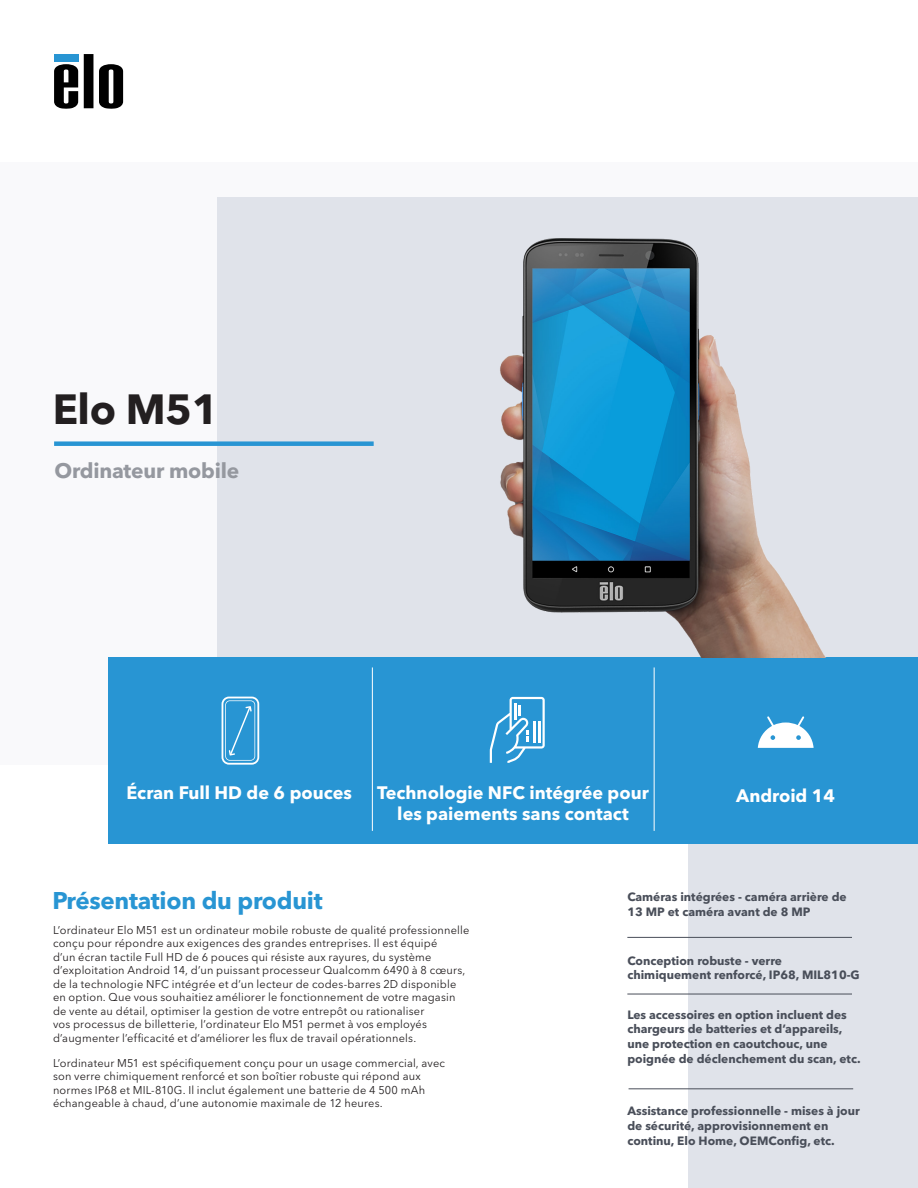
<style>
.page{position:relative;width:918px;height:1188px;background:#fff}
.page>*{position:absolute;margin:0;border:0;box-sizing:border-box;transform-origin:0 0}
.Section_Header{font:700 41.85px "Avenir Next LT Pro";letter-spacing:-.01em;color:#231f20}
.Section_Header-2{font:700 24px "Avenir Next LT Pro";letter-spacing:-.01em;color:#2895d3}
.Section_Header-3{font:700 20.85px "Avenir Next LT Pro";letter-spacing:-.01em;color:#95989f}
.t1{font:700 18px "Avenir Next LT Pro";color:#fff}
.Body_Copy_-_Bullets{font:700 12px/15px "Avenir Next LT Pro";color:#494e59}
.Sidebar_bullets{font:700 12px/15px "Avenir Next LT Pro";color:#494e59}
.Body_Copy{font:11.25px/13.5px "Avenir Next LT Pro";letter-spacing:.015em;color:#231f20}
</style>
<div class="page">
<div style="left:0;top:162px;width:918px;height:603px;background:#f9f9fb"></div>
<div style="left:217px;top:197px;width:701px;height:469px;background:#e0e3ea"></div>
<svg style="left:84px;top:54px;width:9px;height:54px"></svg>
<svg style="left:54px;top:64px;width:24px;height:45px"></svg>
<svg style="left:99px;top:64px;width:24px;height:45px"></svg>
<div style="left:54px;top:54px;width:24px;height:7px;background:#2895d3"></div>
<div style="left:688px;top:842px;width:230px;height:346px;background:#e0e3ea"></div>
<div style="left:108px;top:657px;width:810px;height:186px;background:#2895d3"></div>
<div style="left:54px;top:441px;width:320px;height:5px;background:#2895d3"></div>
<hr style="left:372px;top:667px;width:1px;height:164px;background:#fff">
<hr style="left:654px;top:667px;width:1px;height:164px;background:#fff">
<hr style="left:627px;top:937px;width:225px;height:1px;background:#494e59">
<hr style="left:627px;top:994px;width:225px;height:1px;background:#494e59">
<hr style="left:629px;top:1089px;width:224px;height:1px;background:#494e59">
<svg style="left:758px;top:716px;width:56px;height:32px"></svg>
<img style="left:500px;top:238px;width:325px;height:419px">
<svg style="left:222px;top:697px;width:37px;height:68px"></svg>
<svg style="left:490px;top:697px;width:55px;height:66px"></svg>
<hr style="left:534px;top:721px;width:2px;height:22px;background:#fff">
<hr style="left:538px;top:721px;width:2px;height:22px;background:#fff">
<p class="Section_Header" style="left:53px;top:384px;width:168px">Elo M51</p>
<p class="Section_Header-3" style="left:55px;top:458px;width:186px">Ordinateur mobile</p>
<p class="t1" style="left:126px;top:781px;width:227px">Écran Full HD de 6 pouces</p>
<p class="t1" style="left:377px;top:781px;width:273px">Technologie NFC intégrée pour</p>
<p class="t1" style="left:397px;top:803px;width:233px">les paiements sans contact</p>
<p class="t1" style="left:736px;top:784px;width:100px">Android 14</p>
<p class="Section_Header-2" style="left:52px;top:886px;width:272px">Présentation du produit</p>
<p class="Body_Copy_-_Bullets" style="left:627px;top:889px;width:221px">Caméras intégrées - caméra arrière de<br>13 MP et caméra avant de 8 MP</p>
<p class="Sidebar_bullets" style="left:627px;top:953px;width:234px">Conception robuste - verre chimiquement renforcé, IP68, MIL810-G</p>
<p class="Body_Copy_-_Bullets" style="left:627px;top:1007px;width:235px">Les accessoires en option incluent des chargeurs de batteries et d’appareils, une protection en caoutchouc, une poignée de déclenchement du scan, etc.</p>
<p class="Body_Copy_-_Bullets" style="left:627px;top:1103px;width:234px">Assistance professionnelle - mises à jour de sécurité, approvisionnement en continu, Elo Home, OEMConfig, etc.</p>
<p class="Body_Copy" style="left:53px;top:923px;width:418px">L’ordinateur Elo M51 est un ordinateur mobile robuste de qualité professionnelle conçu pour répondre aux exigences des grandes entreprises. Il est équipé<br>d’un écran tactile Full HD de 6 pouces qui résiste aux rayures, du système d’exploitation Android 14, d’un puissant processeur Qualcomm 6490 à 8 cœurs, de la technologie NFC intégrée et d’un lecteur de codes-barres 2D disponible en option. Que vous souhaitiez améliorer le fonctionnement de votre magasin de vente au détail, optimiser la gestion de votre entrepôt ou rationaliser<br>vos processus de billetterie, l’ordinateur Elo M51 permet à vos employés d’augmenter l’efficacité et d’améliorer les flux de travail opérationnels.</p>
<p class="Body_Copy" style="left:53px;top:1056px;width:394px">L’ordinateur M51 est spécifiquement conçu pour un usage commercial, avec son verre chimiquement renforcé et son boîtier robuste qui répond aux normes IP68 et MIL-810G. Il inclut également une batterie de 4 500 mAh échangeable à chaud, d’une autonomie maximale de 12 heures.</p>
</div>
